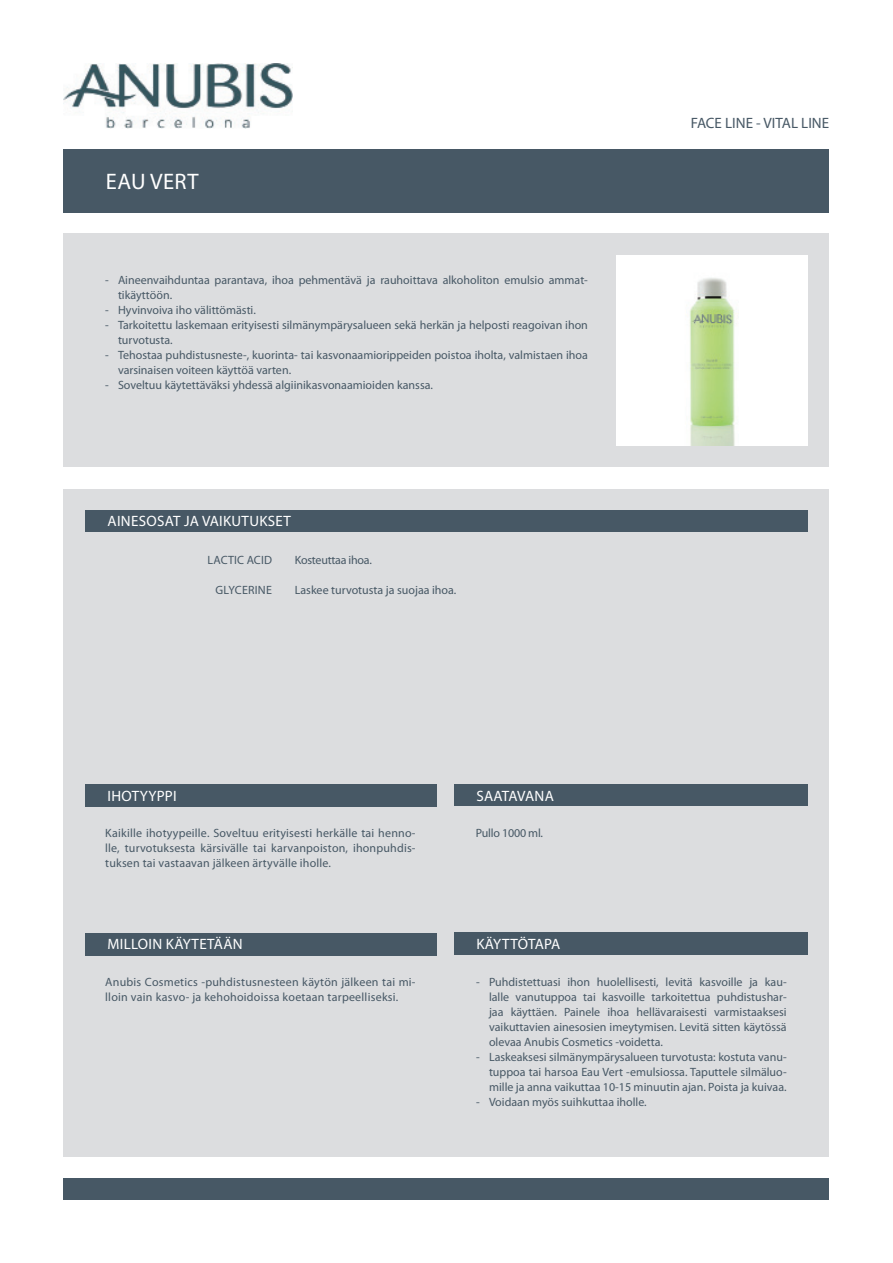
<style>
.page{position:relative;width:893px;height:1263px;background:#fff}
.page>*{position:absolute;margin:0;border:0;box-sizing:border-box;transform-origin:0 0}
.t1{font:22.5px "Myriad Pro";letter-spacing:.02em;color:#fff}
.t2{font:15px "Myriad Pro";letter-spacing:.02em;color:#fff}
.t3{font:15px "Myriad Pro";letter-spacing:-.005em;color:#fff}
.PARÀGRAF_NORMAL{font:15px "Myriad Pro";color:#475865}
.punts_endins{font:12px/15px "Myriad Pro";color:#475865}
.PARÀGRAF_NORMAL-2{font:12px/15px "Myriad Pro";letter-spacing:.015em;color:#475865}
.PARÀGRAF_NORMAL-3{font:12px "Myriad Pro";letter-spacing:-.02em;color:#475865}
</style>
<div class="page">
<img style="left:64px;top:64px;width:228px;height:65px">
<div style="left:64px;top:149px;width:765px;height:64px;background:#475865"></div>
<div style="left:64px;top:489px;width:765px;height:668px;background:#dcdddf"></div>
<div style="left:64px;top:234px;width:765px;height:233px;background:#dcdddf"></div>
<div style="left:85px;top:510px;width:723px;height:22px;background:#475865"></div>
<div style="left:64px;top:1178px;width:765px;height:21px;background:#475865"></div>
<div style="left:455px;top:785px;width:353px;height:21px;background:#475865"></div>
<div style="left:85px;top:784px;width:352px;height:22px;background:#475865"></div>
<div style="left:617px;top:255px;width:191px;height:191px;background:#fff"></div>
<img style="left:689px;top:278px;width:46px;height:168px">
<div style="left:455px;top:932px;width:353px;height:23px;background:#475865"></div>
<div style="left:85px;top:933px;width:352px;height:22px;background:#475865"></div>
<p class="t1" style="left:106px;top:168px;width:94px">EAU VERT</p>
<p class="punts_endins" style="left:118px;top:272px;width:471px;text-indent:-13px">- Aineenvaihduntaa parantava, ihoa pehmentävä ja rauhoittava alkoholiton emulsio ammat&shy;tikäyttöön.</p>
<p class="punts_endins" style="left:105px;top:302px;width:152px">- Hyvinvoiva iho välittömästi.</p>
<p class="punts_endins" style="left:118px;top:317px;width:471px;text-indent:-13px">- Tarkoitettu laskemaan erityisesti silmänympärysalueen sekä herkän ja helposti reagoivan ihon turvotusta.</p>
<p class="punts_endins" style="left:118px;top:347px;width:471px;text-indent:-13px">- Tehostaa puhdistusneste-, kuorinta- tai kasvonaamiorippeiden poistoa iholta, valmistaen ihoa varsinaisen voiteen käyttöä varten.</p>
<p class="punts_endins" style="left:105px;top:377px;width:329px">- Soveltuu käytettäväksi yhdessä algiinikasvonaamioiden kanssa.</p>
<p class="t2" style="left:108px;top:512px;width:185px">AINESOSAT JA VAIKUTUKSET</p>
<p class="PARÀGRAF_NORMAL-2" style="left:208px;top:552px;width:66px">LACTIC ACID</p>
<p class="PARÀGRAF_NORMAL-2" style="left:216px;top:582px;width:58px">GLYCERINE</p>
<p class="PARÀGRAF_NORMAL-3" style="left:295px;top:552px;width:79px">Kosteuttaa ihoa.</p>
<p class="PARÀGRAF_NORMAL-2" style="left:295px;top:582px;width:163px">Laskee turvotusta ja suojaa ihoa.</p>
<p class="t2" style="left:108px;top:787px;width:71px">IHOTYYPPI</p>
<p class="t3" style="left:476px;top:787px;width:79px">SAATAVANA</p>
<p class="PARÀGRAF_NORMAL-2" style="left:105px;top:825px;width:312px;text-align:justify">Kaikille ihotyypeille. Soveltuu erityisesti herkälle tai henno&shy;lle, turvotuksesta kärsivälle tai karvanpoiston, ihonpuhdis&shy;tuksen tai vastaavan jälkeen ärtyvälle iholle.</p>
<p class="PARÀGRAF_NORMAL-3" style="left:476px;top:826px;width:69px">Pullo 1000 ml.</p>
<p class="t2" style="left:108px;top:935px;width:137px">MILLOIN KÄYTETÄÄN</p>
<p class="t3" style="left:476px;top:934px;width:86px">KÄYTTÖTAPA</p>
<p class="PARÀGRAF_NORMAL" style="left:691px;top:114px;width:140px">FACE LINE - VITAL LINE</p>
<p class="PARÀGRAF_NORMAL-2" style="left:105px;top:974px;width:312px">Anubis Cosmetics -puhdistusnesteen käytön jälkeen tai mi&shy;lloin vain kasvo- ja kehohoidoissa koetaan tarpeelliseksi.</p>
<p class="punts_endins" style="left:489px;top:974px;width:299px;text-align:justify;text-indent:-13px">- Puhdistettuasi ihon huolellisesti, levitä kasvoille ja kau&shy;lalle vanutuppoa tai kasvoille tarkoitettua puhdistushar&shy;jaa käyttäen. Painele ihoa hellävaraisesti varmistaaksesi vaikuttavien ainesosien imeytymisen. Levitä sitten käytössä olevaa Anubis Cosmetics -voidetta.</p>
<p class="punts_endins" style="left:489px;top:1049px;width:299px;text-align:justify;text-indent:-13px">- Laskeaksesi silmänympärysalueen turvotusta: kostuta vanu&shy;tuppoa tai harsoa Eau Vert -emulsiossa. Taputtele silmäluo&shy;mille ja anna vaikuttaa 10-15 minuutin ajan. Poista ja kuivaa.</p>
<p class="punts_endins" style="left:476px;top:1094px;width:172px">- Voidaan myös suihkuttaa iholle.</p>
</div>
